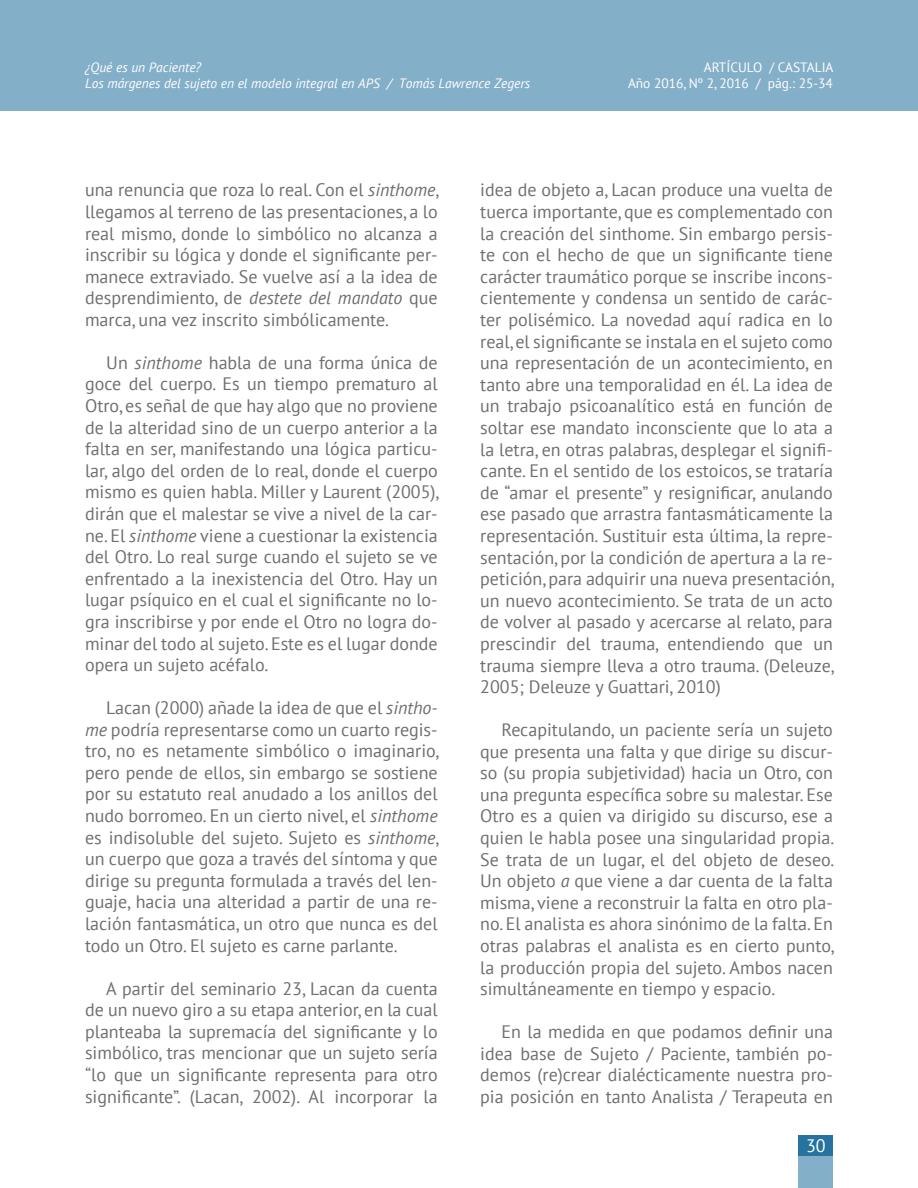
<style>
.page{position:relative;width:918px;height:1188px;background:#fff}
.page>*{position:absolute;margin:0;border:0;box-sizing:border-box;transform-origin:0 0}
.t1{font:18px/21.6px "PT Sans";color:#706f6f;text-align:justify}
.t2{font:18px "PT Sans";color:#fff}
.t3{font:italic 13.5px/16.2px "PT Sans";color:#fff}
.t4{font:13.5px/16.2px "PT Sans";color:#fff;text-align:right}
.s1{font-style:italic}
</style>
<div class="page">
<div style="left:0;top:0;width:918px;height:111px;background:#84afc9"></div>
<div style="left:799px;top:1135px;width:34px;height:53px;background:#84afc9"></div>
<div style="left:799px;top:1135px;width:34px;height:21px;background:#2673a0"></div>
<p class="t3" style="left:85px;top:60px;width:447px">¿Qué es un Paciente?<br>Los márgenes del sujeto en el modelo integral en APS / Tomás Lawrence Zegers</p>
<p class="t4" style="left:628px;top:60px;width:207px">ARTÍCULO / CASTALIA<br>Año 2016, Nº 2, 2016 / pág.: 25-34</p>
<p class="t1" style="left:85px;top:180px;width:356px">una renuncia que roza lo real. Con el <span class="s1">sinthome</span>, llegamos al terreno de las presentaciones, a lo real mismo, donde lo simbólico no alcanza a inscribir su lógica y donde el significante per&shy;manece extraviado. Se vuelve así a la idea de desprendimiento, de <span class="s1">destete del mandato</span> que marca, una vez inscrito simbólicamente.</p>
<p class="t1" style="left:85px;top:352px;width:356px;text-indent:21px">Un <span class="s1">sinthome</span> habla de una forma única de goce del cuerpo. Es un tiempo prematuro al Otro, es señal de que hay algo que no proviene de la alteridad sino de un cuerpo anterior a la falta en ser, manifestando una lógica particu&shy;lar, algo del orden de lo real, donde el cuerpo mismo es quien habla. Miller y Laurent (2005), dirán que el malestar se vive a nivel de la car&shy;ne. El <span class="s1">sinthome</span> viene a cuestionar la existencia del Otro. Lo real surge cuando el sujeto se ve enfrentado a la inexistencia del Otro. Hay un lugar psíquico en el cual el significante no lo&shy;gra inscribirse y por ende el Otro no logra do&shy;minar del todo al sujeto. Este es el lugar donde opera un sujeto acéfalo.</p>
<p class="t1" style="left:85px;top:698px;width:356px;text-indent:21px">Lacan (2000) añade la idea de que el <span class="s1">sintho&shy;me</span> podría representarse como un cuarto regis&shy;tro, no es netamente simbólico o imaginario, pero pende de ellos, sin embargo se sostiene por su estatuto real anudado a los anillos del nudo borromeo. En un cierto nivel, el <span class="s1">sinthome </span>es indisoluble del sujeto. Sujeto es <span class="s1">sinthome</span>, un cuerpo que goza a través del síntoma y que dirige su pregunta formulada a través del len&shy;guaje, hacia una alteridad a partir de una re&shy;lación fantasmática, un otro que nunca es del todo un Otro. El sujeto es carne parlante.</p>
<p class="t1" style="left:85px;top:978px;width:354px;text-indent:21px">A partir del seminario 23, Lacan da cuenta de un nuevo giro a su etapa anterior, en la cual planteaba la supremacía del significante y lo simbólico, tras mencionar que un sujeto sería “lo que un significante representa para otro significante”. (Lacan, 2002). Al incorporar la</p>
<p class="t1" style="left:480px;top:180px;width:356px">idea de objeto a, Lacan produce una vuelta de tuerca importante, que es complementado con la creación del sinthome. Sin embargo persis&shy;te con el hecho de que un significante tiene carácter traumático porque se inscribe incons&shy;cientemente y condensa un sentido de carác&shy;ter polisémico. La novedad aquí radica en lo real, el significante se instala en el sujeto como una representación de un acontecimiento, en tanto abre una temporalidad en él. La idea de un trabajo psicoanalítico está en función de soltar ese mandato inconsciente que lo ata a la letra, en otras palabras, desplegar el signifi&shy;cante. En el sentido de los estoicos, se trataría de “amar el presente” y resignificar, anulando ese pasado que arrastra fantasmáticamente la representación. Sustituir esta última, la repre&shy;sentación, por la condición de apertura a la re&shy;petición, para adquirir una nueva presentación, un nuevo acontecimiento. Se trata de un acto de volver al pasado y acercarse al relato, para prescindir del trauma, entendiendo que un trauma siempre lleva a otro trauma. (Deleuze, 2005; Deleuze y Guattari, 2010)</p>
<p class="t1" style="left:480px;top:720px;width:356px;text-indent:21px">Recapitulando, un paciente sería un sujeto que presenta una falta y que dirige su discur&shy;so (su propia subjetividad) hacia un Otro, con una pregunta específica sobre su malestar. Ese Otro es a quien va dirigido su discurso, ese a quien le habla posee una singularidad propia.<br>Se trata de un lugar, el del objeto de deseo.<br>Un objeto <span class="s1">a</span> que viene a dar cuenta de la falta misma, viene a reconstruir la falta en otro pla&shy;no. El analista es ahora sinónimo de la falta. En otras palabras el analista es en cierto punto, la producción propia del sujeto. Ambos nacen simultáneamente en tiempo y espacio.</p>
<p class="t1" style="left:480px;top:1022px;width:354px;text-indent:21px">En la medida en que podamos definir una idea base de Sujeto / Paciente, también po&shy;demos (re)crear dialécticamente nuestra pro&shy;pia posición en tanto Analista / Terapeuta en</p>
<p class="t2" style="left:806px;top:1136px;width:21px">30</p>
</div>
